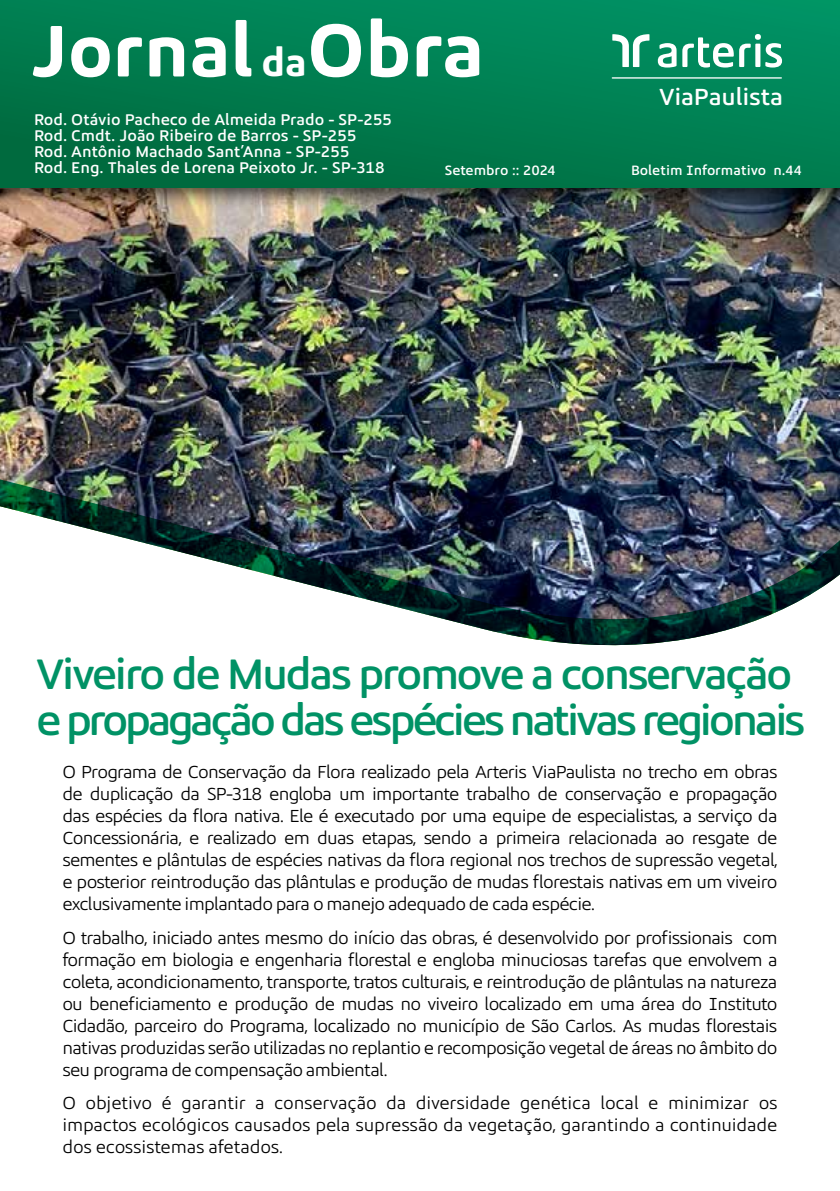
<style>
.page{position:relative;width:840px;height:1191px;background:#fff}
.page>*{position:absolute;margin:0;border:0;box-sizing:border-box;transform-origin:0 0}
.t1{font:700 75.4px "Arteris Sans";color:#fff}
.t2{font:500 44px/46px "Arteris Sans";letter-spacing:-.08em;color:#009265}
.t3{font:500 24px "Arteris Sans";letter-spacing:-.01em;color:#fff}
.t4{font:18px/22px "Arteris Sans";letter-spacing:-.04em;color:#000;text-align:justify}
.t5{font:500 16px/16px "Arteris Sans";color:#fff}
.t6{font:500 14px "Arteris Sans";color:#fff}
.s1{font-size:39.6px}
.s2{font-size:77.4px}
</style>
<div class="page">
<img style="left:0;top:212px;width:839px;height:240px">
<img style="left:0;top:452px;width:839px;height:194px">
<div style="left:0;top:0;width:839px;height:212px;background:#000;opacity:.74"></div>
<div style="left:0;top:0;width:839px;height:187px;background:linear-gradient(to right,#007346,#00885a)"></div>
<hr style="left:612px;top:77px;width:168px;height:2px;background:#fff">
<svg style="left:657px;top:43px;width:19px;height:25px"></svg>
<svg style="left:682px;top:34px;width:99px;height:34px"></svg>
<svg style="left:612px;top:34px;width:37px;height:33px"></svg>
<h1 class="t1" style="left:30px;top:9px;width:455px">Jornal <span class="s1">da</span><span class="s2">Obra</span></h1>
<h3 class="t3" style="left:658px;top:84px;width:126px">ViaPaulista</h3>
<p class="t5" style="left:34px;top:112px;width:359px">Rod. Otávio Pacheco de Almeida Prado - SP-255<br>Rod. Cmdt. João Ribeiro de Barros - SP-255<br>Rod. Antônio Machado Sant’Anna - SP-255<br>Rod. Eng. Thales de Lorena Peixoto Jr. - SP-318</p>
<p class="t6" style="left:444px;top:162px;width:112px">Setembro :: 2024</p>
<p class="t6" style="left:631px;top:162px;width:172px">Boletim Informativo n.44</p>
<h2 class="t2" style="left:36px;top:651px;width:770px">Viveiro de Mudas promove a conservação e propagação das espécies nativas regionais</h2>
<p class="t4" style="left:62px;top:761px;width:716px">O Programa de Conservação da Flora realizado pela Arteris ViaPaulista no trecho em obras de duplicação da SP-318 engloba um importante trabalho de conservação e propagação das espécies da flora nativa. Ele é executado por uma equipe de especialistas, a serviço da Concessionária, e realizado em duas etapas, sendo a primeira relacionada ao resgate de sementes e plântulas de espécies nativas da flora regional nos trechos de supressão vegetal, e posterior reintrodução das plântulas e produção de mudas florestais nativas em um viveiro exclusivamente implantado para o manejo adequado de cada espécie.</p>
<p class="t4" style="left:62px;top:926px;width:716px">O trabalho, iniciado antes mesmo do início das obras, é desenvolvido por profissionais com formação em biologia e engenharia florestal e engloba minuciosas tarefas que envolvem a coleta, acondicionamento, transporte, tratos culturais, e reintrodução de plântulas na natureza ou beneficiamento e produção de mudas no viveiro localizado em uma área do Instituto Cidadão, parceiro do Programa, localizado no município de São Carlos. As mudas florestais nativas produzidas serão utilizadas no replantio e recomposição vegetal de áreas no âmbito do seu programa de compensação ambiental.</p>
<p class="t4" style="left:62px;top:1092px;width:716px">O objetivo é garantir a conservação da diversidade genética local e minimizar os impactos ecológicos causados pela supressão da vegetação, garantindo a continuidade dos ecossistemas afetados.</p>
</div>
